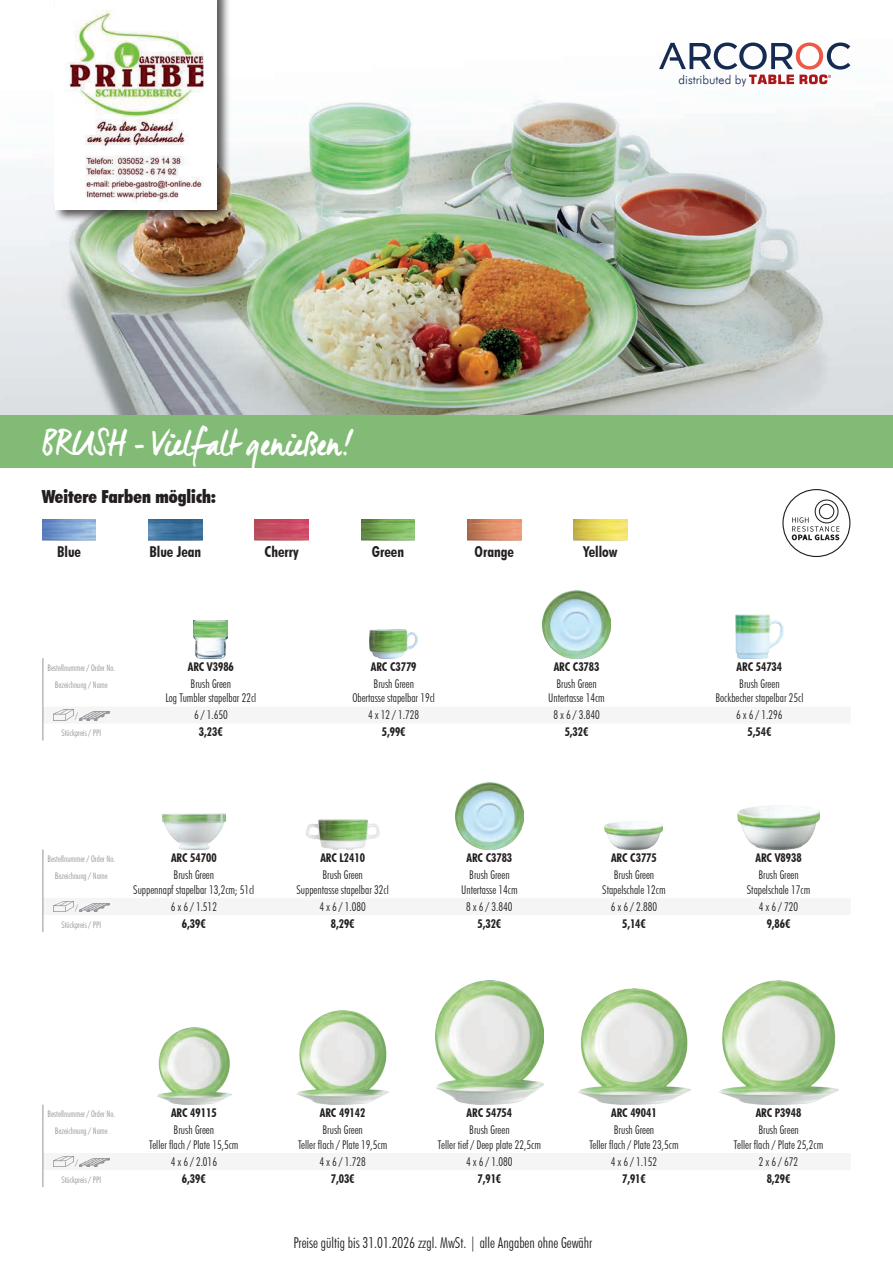
<style>
.page{position:relative;width:893px;height:1263px;background:#fff}
.page>*{position:absolute;margin:0;border:0;box-sizing:border-box;transform-origin:0 0}
.t1{font:36px "Manus";color:#fff}
.t2{font:900 condensed 18px "Futura BT";color:#231f20}
.t3{font:300 condensed 15px "Futura BT";color:#231f20}
.t4{font:700 condensed 15px "Futura BT";color:#231f20}
.t5{font:300 12.3px "Futura BT";color:#162b52}
.t6{font:300 condensed 12px/14.4px "Futura BT";color:#231f20;text-align:center}
.t7{font:700 condensed 12px "Futura BT";color:#231f20}
.t8{font:300 condensed 9px "Futura BT";color:#939598}
</style>
<div class="page">
<img style="left:0;top:42px;width:893px;height:373px">
<div style="left:0;top:415px;width:893px;height:53px;background:#81bb75"></div>
<img style="left:42px;top:519px;width:54px;height:22px">
<img style="left:149px;top:519px;width:53px;height:22px">
<img style="left:255px;top:519px;width:54px;height:22px">
<img style="left:361px;top:519px;width:54px;height:22px">
<img style="left:467px;top:519px;width:54px;height:22px">
<img style="left:574px;top:519px;width:53px;height:22px">
<div style="left:53px;top:0;width:178px;height:223px;background:#231f20;opacity:.75"></div>
<div style="left:55px;top:0;width:162px;height:209px;background:#fff"></div>
<img style="left:54px;top:11px;width:150px;height:194px">
<div style="left:782px;top:489px;width:68px;height:68px;border:1px solid #231f20;border-radius:50%"></div>
<svg style="left:792px;top:498px;width:48px;height:42px"></svg>
<svg style="left:659px;top:43px;width:191px;height:41px"></svg>
<svg style="left:43px;top:658px;width:1px;height:17px"></svg>
<hr style="left:43px;top:675px;width:1px;height:31px;background:#939598">
<img style="left:194px;top:621px;width:34px;height:37px">
<img style="left:370px;top:629px;width:48px;height:29px">
<img style="left:543px;top:591px;width:67px;height:67px">
<img style="left:735px;top:615px;width:48px;height:43px">
<img style="left:53px;top:710px;width:21px;height:10px">
<img style="left:80px;top:712px;width:29px;height:8px">
<svg style="left:43px;top:849px;width:1px;height:17px"></svg>
<hr style="left:43px;top:866px;width:1px;height:32px;background:#939598">
<img style="left:162px;top:813px;width:63px;height:36px">
<img style="left:306px;top:820px;width:73px;height:29px">
<img style="left:456px;top:782px;width:67px;height:67px">
<img style="left:605px;top:821px;width:58px;height:28px">
<img style="left:737px;top:805px;width:83px;height:44px">
<img style="left:53px;top:901px;width:21px;height:11px">
<img style="left:80px;top:903px;width:29px;height:8px">
<svg style="left:43px;top:1105px;width:1px;height:17px"></svg>
<hr style="left:43px;top:1122px;width:1px;height:31px;background:#939598">
<img style="left:157px;top:1028px;width:74px;height:77px">
<img style="left:297px;top:1011px;width:92px;height:94px">
<img style="left:435px;top:981px;width:109px;height:124px">
<img style="left:578px;top:989px;width:112px;height:116px">
<img style="left:718px;top:981px;width:121px;height:124px">
<img style="left:53px;top:1156px;width:21px;height:11px">
<img style="left:80px;top:1158px;width:29px;height:9px">
<p class="t5" style="left:679px;top:72px;width:69px">distributed by</p>
<h1 class="t1" style="left:43px;top:421px;width:310px">BRUSH - Vielfalt genießen!</h1>
<h2 class="t2" style="left:42px;top:485px;width:176px">Weitere Farben möglich:</h2>
<p class="t4" style="left:57px;top:542px;width:25px">Blue</p>
<p class="t4" style="left:149px;top:542px;width:53px">Blue Jean</p>
<p class="t4" style="left:265px;top:542px;width:36px">Cherry</p>
<p class="t4" style="left:372px;top:542px;width:34px">Green</p>
<p class="t4" style="left:475px;top:542px;width:41px">Orange</p>
<p class="t4" style="left:584px;top:542px;width:36px">Yellow</p>
<p class="t8" style="left:47px;top:662px;width:69px">Bestellnummer / Order No.</p>
<p class="t7" style="left:188px;top:659px;width:48px">ARC V3986</p>
<p class="t7" style="left:371px;top:659px;width:47px">ARC C3779</p>
<p class="t7" style="left:554px;top:659px;width:47px">ARC C3783</p>
<p class="t7" style="left:737px;top:659px;width:47px">ARC 54734</p>
<p class="t8" style="left:55px;top:679px;width:54px">Bezeichnung / Name</p>
<p class="t6" style="left:165px;top:676px;width:92px">Brush Green<br>Log Tumbler stapelbar 22cl</p>
<p class="t6" style="left:352px;top:676px;width:84px">Brush Green<br>Obertasse stapelbar 19cl</p>
<p class="t6" style="left:548px;top:676px;width:58px">Brush Green<br>Untertasse 14cm</p>
<p class="t6" style="left:715px;top:676px;width:90px">Brush Green<br>Bockbecher stapelbar 25cl</p>
<p class="t8" style="left:75px;top:711px;width:4px">/</p>
<p class="t6" style="left:194px;top:708px;width:35px">6 / 1.650</p>
<p class="t6" style="left:368px;top:708px;width:52px">4 x 12 / 1.728</p>
<p class="t6" style="left:553px;top:708px;width:48px">8 x 6 / 3.840</p>
<p class="t6" style="left:736px;top:708px;width:48px">6 x 6 / 1.296</p>
<p class="t8" style="left:61px;top:728px;width:41px">Stückpreis / PPI</p>
<p class="t7" style="left:199px;top:725px;width:25px">3,23€</p>
<p class="t7" style="left:382px;top:725px;width:25px">5,99€</p>
<p class="t7" style="left:565px;top:725px;width:25px">5,32€</p>
<p class="t7" style="left:747px;top:725px;width:25px">5,54€</p>
<p class="t8" style="left:47px;top:853px;width:69px">Bestellnummer / Order No.</p>
<p class="t7" style="left:171px;top:851px;width:47px">ARC 54700</p>
<p class="t7" style="left:320px;top:851px;width:46px">ARC L2410</p>
<p class="t7" style="left:466px;top:851px;width:47px">ARC C3783</p>
<p class="t7" style="left:611px;top:851px;width:47px">ARC C3775</p>
<p class="t7" style="left:755px;top:851px;width:48px">ARC V8938</p>
<p class="t8" style="left:55px;top:870px;width:54px">Bezeichnung / Name</p>
<p class="t6" style="left:133px;top:868px;width:123px">Brush Green<br>Suppennapf stapelbar 13,2cm; 51cl</p>
<p class="t6" style="left:297px;top:868px;width:94px">Brush Green<br>Suppentasse stapelbar 32cl</p>
<p class="t6" style="left:461px;top:868px;width:58px">Brush Green<br>Untertasse 14cm</p>
<p class="t6" style="left:602px;top:868px;width:65px">Brush Green<br>Stapelschale 12cm</p>
<p class="t6" style="left:747px;top:868px;width:65px">Brush Green<br>Stapelschale 17cm</p>
<p class="t8" style="left:75px;top:902px;width:4px">/</p>
<p class="t6" style="left:171px;top:899px;width:48px">6 x 6 / 1.512</p>
<p class="t6" style="left:320px;top:899px;width:48px">4 x 6 / 1.080</p>
<p class="t6" style="left:466px;top:899px;width:48px">8 x 6 / 3.840</p>
<p class="t6" style="left:611px;top:899px;width:48px">6 x 6 / 2.880</p>
<p class="t6" style="left:759px;top:899px;width:41px">4 x 6 / 720</p>
<p class="t8" style="left:61px;top:919px;width:41px">Stückpreis / PPI</p>
<p class="t7" style="left:182px;top:916px;width:25px">6,39€</p>
<p class="t7" style="left:331px;top:916px;width:25px">8,29€</p>
<p class="t7" style="left:477px;top:916px;width:25px">5,32€</p>
<p class="t7" style="left:622px;top:916px;width:25px">5,14€</p>
<p class="t7" style="left:767px;top:916px;width:25px">9,86€</p>
<p class="t8" style="left:47px;top:1109px;width:69px">Bestellnummer / Order No.</p>
<p class="t7" style="left:171px;top:1106px;width:47px">ARC 49115</p>
<p class="t7" style="left:320px;top:1106px;width:47px">ARC 49142</p>
<p class="t7" style="left:467px;top:1106px;width:47px">ARC 54754</p>
<p class="t7" style="left:611px;top:1106px;width:47px">ARC 49041</p>
<p class="t7" style="left:756px;top:1106px;width:47px">ARC P3948</p>
<p class="t8" style="left:55px;top:1126px;width:54px">Bezeichnung / Name</p>
<p class="t6" style="left:149px;top:1123px;width:91px">Brush Green<br>Teller flach / Plate 15,5cm</p>
<p class="t6" style="left:298px;top:1123px;width:91px">Brush Green<br>Teller flach / Plate 19,5cm</p>
<p class="t6" style="left:438px;top:1123px;width:104px">Brush Green<br>Teller tief / Deep plate 22,5cm</p>
<p class="t6" style="left:589px;top:1123px;width:91px">Brush Green<br>Teller flach / Plate 23,5cm</p>
<p class="t6" style="left:734px;top:1123px;width:91px">Brush Green<br>Teller flach / Plate 25,2cm</p>
<p class="t8" style="left:75px;top:1157px;width:4px">/</p>
<p class="t6" style="left:171px;top:1154px;width:48px">4 x 6 / 2.016</p>
<p class="t6" style="left:320px;top:1154px;width:48px">4 x 6 / 1.728</p>
<p class="t6" style="left:466px;top:1154px;width:48px">4 x 6 / 1.080</p>
<p class="t6" style="left:611px;top:1154px;width:48px">4 x 6 / 1.152</p>
<p class="t6" style="left:759px;top:1154px;width:41px">2 x 6 / 672</p>
<p class="t8" style="left:61px;top:1174px;width:41px">Stückpreis / PPI</p>
<p class="t7" style="left:182px;top:1171px;width:25px">6,39€</p>
<p class="t7" style="left:331px;top:1171px;width:25px">7,03€</p>
<p class="t7" style="left:477px;top:1171px;width:25px">7,91€</p>
<p class="t7" style="left:622px;top:1171px;width:25px">7,91€</p>
<p class="t7" style="left:767px;top:1171px;width:25px">8,29€</p>
<p class="t3" style="left:293px;top:1233px;width:300px">Preise gültig bis 31.01.2026 zzgl. MwSt. | alle Angaben ohne Gewähr</p>
</div>
